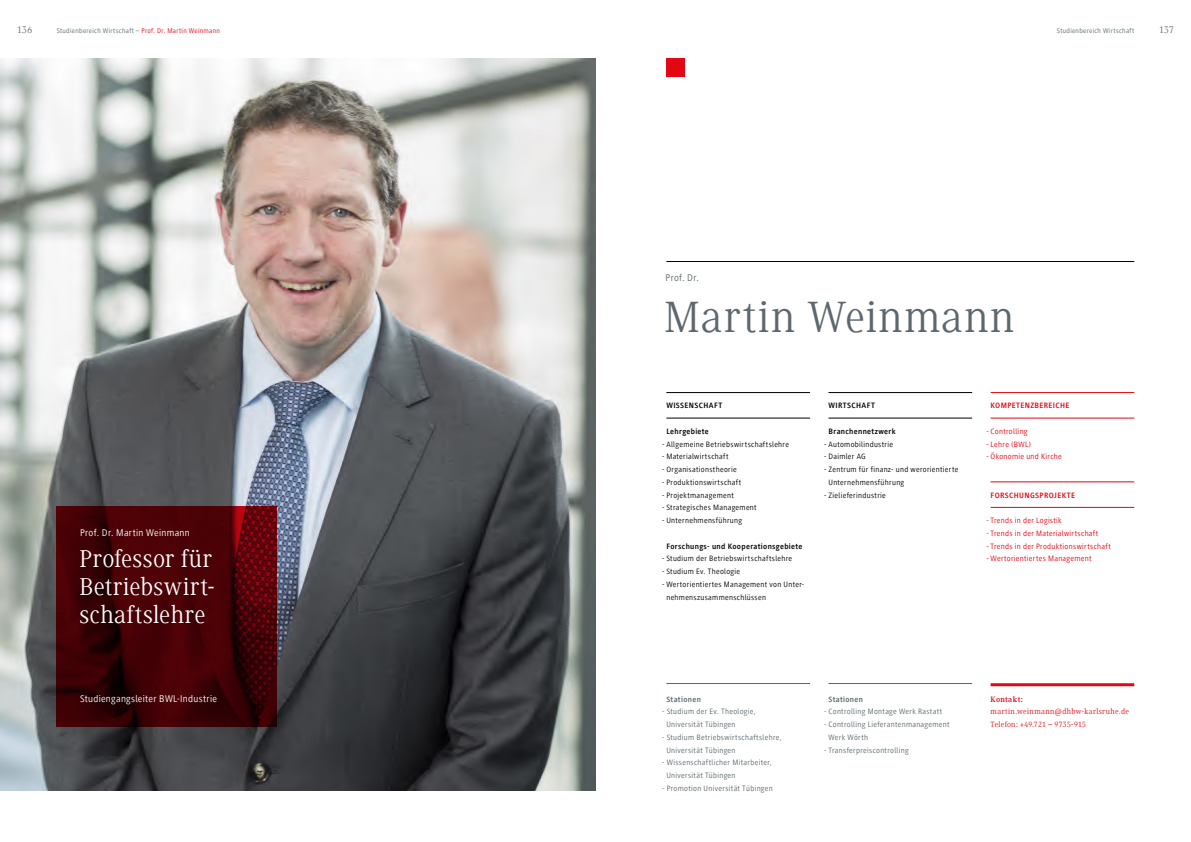
<style>
.page{position:relative;width:1191px;height:842px;background:#fff}
.page>*{position:absolute;margin:0;border:0;box-sizing:border-box;transform-origin:0 0}
.t1{font:45px "Generis Serif Com";letter-spacing:.04em;color:#5d686e}
.t2{font:25px/28px "Generis Serif Com";letter-spacing:.015em;color:#fff;text-align:justify}
.t3{font:10px "Generis Sans Com";letter-spacing:.03em;color:#fff}
.t4{font:10px "Generis Sans Com";letter-spacing:.03em;color:#5d686e}
.t5{font:10px "Generis Serif Com";letter-spacing:.04em;color:#5d686e}
.t6{font:8px/12.8px "Generis Sans Com";letter-spacing:.04em;color:#000}
.t7{font:8px/12.8px "Generis Sans Com";letter-spacing:.04em;color:#5d686e}
.t8{font:8px "Generis Sans Com";letter-spacing:.04em;color:#e30613}
.t9{font:700 8px "Generis Sans Com";letter-spacing:.04em;color:#000}
.t10{font:8px/12.8px "Generis Serif Com";letter-spacing:.045em;color:#e30613}
.t11{font:700 8px "Generis Sans Com";letter-spacing:.045em;color:#e30613}
.t12{font:700 8px "Generis Sans Com";letter-spacing:.04em;color:#5d686e}
.t13{font:700 8px "Generis Serif Com";letter-spacing:.04em;color:#e30613}
.t14{font:7px "Generis Sans Com";letter-spacing:.045em;color:#5d686e}
.s1{color:#e30613}
</style>
<div class="page">
<hr style="left:666px;top:261px;width:468px;height:1px;background:#000">
<div style="left:666px;top:58px;width:18px;height:19px;background:#e30613"></div>
<hr style="left:828px;top:683px;width:144px;height:1px;background:#5d686e">
<hr style="left:666px;top:683px;width:144px;height:1px;background:#5d686e">
<hr style="left:666px;top:392px;width:144px;height:1px;background:#000">
<hr style="left:666px;top:418px;width:144px;height:1px;background:#000">
<hr style="left:828px;top:392px;width:144px;height:1px;background:#000">
<hr style="left:828px;top:418px;width:144px;height:1px;background:#000">
<hr style="left:990px;top:392px;width:144px;height:1px;background:#e30613">
<hr style="left:990px;top:418px;width:144px;height:1px;background:#e30613">
<hr style="left:990px;top:482px;width:144px;height:1px;background:#e30613">
<hr style="left:990px;top:507px;width:144px;height:1px;background:#e30613">
<hr style="left:990px;top:683px;width:144px;height:3px;background:#e30613">
<img style="left:0;top:58px;width:595px;height:733px">
<svg style="left:57px;top:507px;width:220px;height:220px;background:#420105"></svg>
<p class="t5" style="left:17px;top:24px;width:17px">136</p>
<p class="t14" style="left:1057px;top:27px;width:79px">Studienbereich Wirtschaft</p>
<p class="t5" style="left:1159px;top:24px;width:16px">137</p>
<p class="t14" style="left:57px;top:27px;width:165px">Studienbereich Wirtschaft – <span class="s1">Prof. Dr. Martin Weinmann</span></p>
<p class="t3" style="left:80px;top:527px;width:111px">Prof. Dr. Martin Weinmann</p>
<h2 class="t2" style="left:79px;top:545px;width:137px">Professor für Betriebswirt&shy;schaftslehre</h2>
<p class="t3" style="left:80px;top:693px;width:138px">Studiengangsleiter BWL-Industrie</p>
<p class="t4" style="left:665px;top:272px;width:35px">Prof. Dr.</p>
<h1 class="t1" style="left:664px;top:292px;width:351px">Martin Weinmann</h1>
<p class="t9" style="left:666px;top:401px;width:57px">WISSENSCHAFT</p>
<p class="t9" style="left:666px;top:427px;width:44px">Lehrgebiete</p>
<p class="t6" style="left:662px;top:437px;width:128px">- Allgemeine Betriebswirtschaftslehre</p>
<p class="t6" style="left:662px;top:450px;width:68px">- Materialwirtschaft</p>
<p class="t6" style="left:662px;top:463px;width:76px">- Organisationstheorie</p>
<p class="t6" style="left:662px;top:476px;width:80px">- Produktionswirtschaft</p>
<p class="t6" style="left:662px;top:488px;width:73px">- Projektmanagement</p>
<p class="t6" style="left:662px;top:501px;width:96px">- Strategisches Management</p>
<p class="t6" style="left:662px;top:514px;width:81px">- Unternehmensführung</p>
<p class="t9" style="left:666px;top:541px;width:137px">Forschungs- und Kooperationsgebiete</p>
<p class="t6" style="left:662px;top:552px;width:131px">- Studium der Betriebswirtschaftslehre</p>
<p class="t6" style="left:662px;top:565px;width:80px">- Studium Ev. Theologie</p>
<p class="t6" style="left:666px;top:578px;width:139px;text-indent:-4px">- Wertorientiertes Management von Unter&shy;nehmenszusammenschlüssen</p>
<p class="t9" style="left:828px;top:401px;width:48px">WIRTSCHAFT</p>
<p class="t9" style="left:828px;top:427px;width:69px">Branchennetzwerk</p>
<p class="t6" style="left:824px;top:437px;width:70px">- Automobilindustrie</p>
<p class="t6" style="left:824px;top:450px;width:43px">- Daimler AG</p>
<p class="t6" style="left:828px;top:463px;width:131px;text-indent:-4px">- Zentrum für finanz- und werorientierte<br>Unternehmensführung</p>
<p class="t6" style="left:824px;top:488px;width:63px">- Zielieferindustrie</p>
<p class="t11" style="left:990px;top:401px;width:80px">KOMPETENZBEREICHE</p>
<p class="t8" style="left:986px;top:427px;width:43px">- Controlling</p>
<p class="t8" style="left:986px;top:439px;width:46px">- Lehre (BWL)</p>
<p class="t8" style="left:986px;top:452px;width:77px">- Ökonomie und Kirche</p>
<p class="t11" style="left:990px;top:490px;width:86px">FORSCHUNGSPROJEKTE</p>
<p class="t8" style="left:986px;top:516px;width:77px">- Trends in der Logistik</p>
<p class="t8" style="left:986px;top:529px;width:113px">- Trends in der Materialwirtschaft</p>
<p class="t8" style="left:986px;top:541px;width:126px">- Trends in der Produktionswirtschaft</p>
<p class="t8" style="left:986px;top:554px;width:107px">- Wertorientiertes Management</p>
<p class="t12" style="left:666px;top:695px;width:36px">Stationen</p>
<p class="t7" style="left:666px;top:705px;width:91px;text-indent:-4px">- Studium der Ev. Theologie,<br>Universität Tübingen</p>
<p class="t7" style="left:666px;top:731px;width:117px;text-indent:-4px">- Studium Betriebswirtschaftslehre,<br>Universität Tübingen</p>
<p class="t7" style="left:666px;top:756px;width:107px;text-indent:-4px">- Wissenschaftlicher Mitarbeiter,<br>Universität Tübingen</p>
<p class="t7" style="left:662px;top:782px;width:112px">- Promotion Universität Tübingen</p>
<p class="t12" style="left:828px;top:695px;width:36px">Stationen</p>
<p class="t7" style="left:824px;top:705px;width:119px">- Controlling Montage Werk Rastatt</p>
<p class="t7" style="left:828px;top:718px;width:123px;text-indent:-4px">- Controlling Lieferantenmanagement<br>Werk Wörth</p>
<p class="t7" style="left:824px;top:744px;width:86px">- Transferpreiscontrolling</p>
<p class="t13" style="left:990px;top:694px;width:34px">Kontakt:</p>
<p class="t10" style="left:990px;top:705px;width:140px">martin.weinmann@dhbw-karlsruhe.de<br>Telefon: +49.721 – 9735-915</p>
</div>
